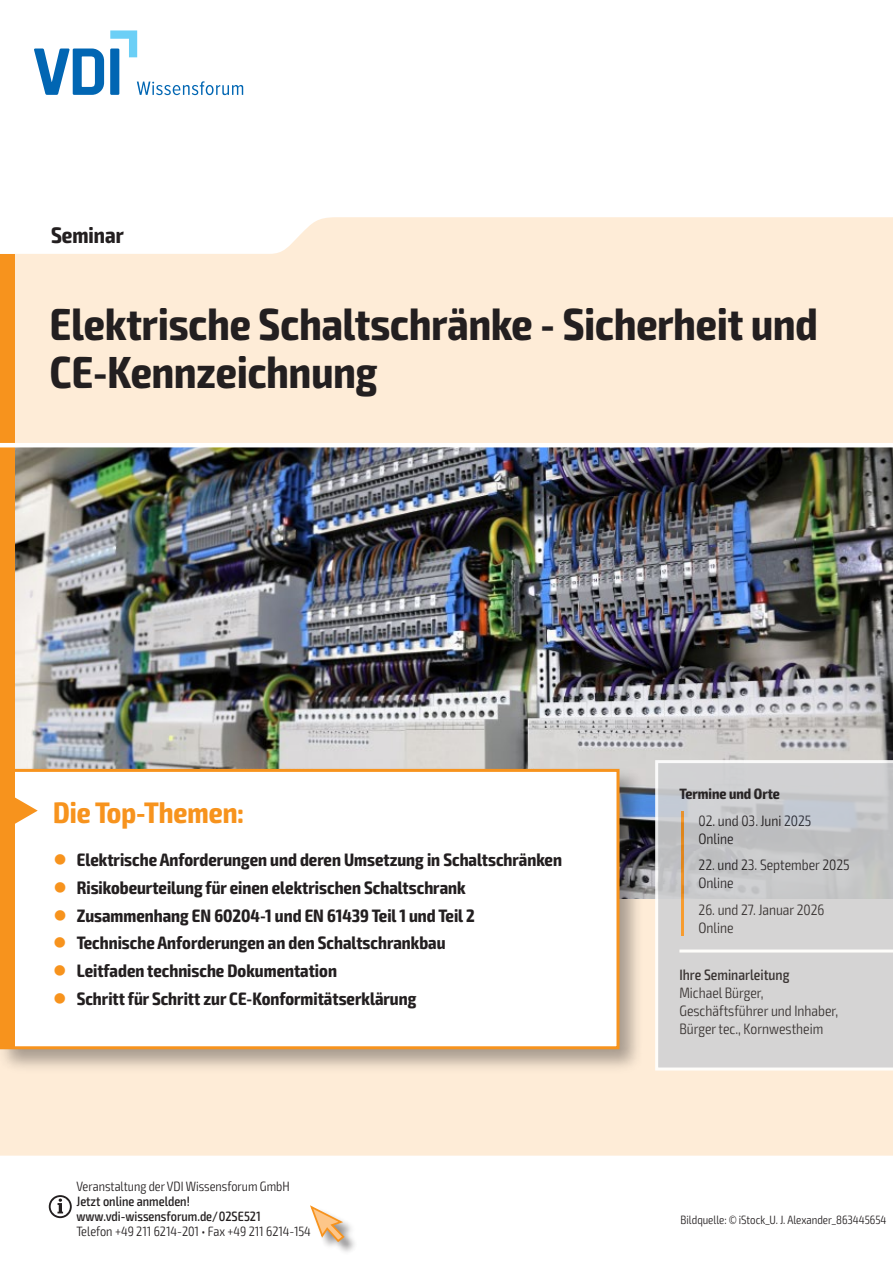
<style>
.page{position:relative;width:893px;height:1263px;background:#fff}
.page>*{position:absolute;margin:0;border:0;box-sizing:border-box;transform-origin:0 0}
.t1{font:700 condensed 45px/48px "Exo 2";color:#231f20}
.t2{font:700 condensed 29.7px "Exo 2";color:#f7931d}
.t3{font:700 condensed 22.5px "Exo 2";color:#231f20}
.t4{font:700 condensed 18px "Exo 2";color:#231f20}
.t5{font:300 condensed 15px/18px "Exo 2";color:#231f20}
.t6{font:500 condensed 15px "Exo 2";color:#231f20}
.t7{font:700 condensed 15px "Exo 2";color:#231f20}
.t8{font:300 condensed 13.5px "Exo 2";color:#231f20}
.t9{font:500 condensed 13.5px/15px "Exo 2";color:#231f20}
.t10{font:300 condensed 12px "Exo 2";color:#231f20}
.s1{color:#f7931d}
</style>
<div class="page">
<div style="left:0;top:217px;width:893px;height:938px;background:#feecd7"></div>
<img style="left:14px;top:447px;width:879px;height:451px">
<div style="left:0;top:765px;width:644px;height:309px;background:#231f20;opacity:.4"></div>
<div style="left:2px;top:770px;width:616px;height:278px;background:#fff"></div>
<div style="left:3px;top:772px;width:11px;height:274px;background:#f7931d"></div>
<div style="left:0;top:769px;width:619px;height:280px;border:3px solid #f7931d"></div>
<svg style="left:14px;top:796px;width:24px;height:29px"></svg>
<div style="left:0;top:254px;width:14px;height:519px;background:#f7931d"></div>
<div style="left:311px;top:1206px;width:47px;height:49px;background:#231f20;opacity:.5"></div>
<svg style="left:310px;top:1205px;width:36px;height:38px"></svg>
<hr style="left:0;top:443px;width:893px;height:4px;background:#fff">
<svg style="left:655px;top:760px;width:238px;height:310px"></svg>
<svg style="left:49px;top:1195px;width:23px;height:23px"></svg>
<svg style="left:34px;top:30px;width:209px;height:65px"></svg>
<p class="t3" style="left:51px;top:221px;width:74px">Seminar</p>
<h1 class="t1" style="left:50px;top:301px;width:769px">Elektrische Schaltschränke - Sicherheit und<br>CE-Kennzeichnung</h1>
<h2 class="t2" style="left:53px;top:794px;width:192px">Die Top-Themen:</h2>
<p class="t4" style="left:53px;top:849px;width:510px"><span class="s1">●</span> Elektrische Anforderungen und deren Umsetzung in Schaltschränken</p>
<p class="t4" style="left:53px;top:877px;width:414px"><span class="s1">●</span> Risikobeurteilung für einen elektrischen Schaltschrank</p>
<p class="t4" style="left:53px;top:904px;width:423px"><span class="s1">●</span> Zusammenhang EN 60204-1 und EN 61439 Teil 1 und Teil 2</p>
<p class="t4" style="left:53px;top:932px;width:394px"><span class="s1">●</span> Technische Anforderungen an den Schaltschrankbau</p>
<p class="t4" style="left:53px;top:960px;width:285px"><span class="s1">●</span> Leitfaden technische Dokumentation</p>
<p class="t4" style="left:53px;top:988px;width:365px"><span class="s1">●</span> Schritt für Schritt zur CE-Konformitätserklärung</p>
<p class="t8" style="left:77px;top:1178px;width:215px">Veranstaltung der VDI Wissensforum GmbH</p>
<p class="t9" style="left:77px;top:1194px;width:186px">Jetzt online anmelden! www.vdi-wissensforum.de/02SE521</p>
<p class="t8" style="left:77px;top:1223px;width:236px">Telefon +49 211 6214-201 • Fax +49 211 6214-154</p>
<p class="t7" style="left:679px;top:785px;width:102px">Termine und Orte</p>
<p class="t5" style="left:699px;top:811px;width:114px">02. und 03. Juni 2025<br>Online</p>
<p class="t5" style="left:699px;top:856px;width:152px">22. und 23. September 2025<br>Online</p>
<p class="t5" style="left:699px;top:900px;width:127px">26. und 27. Januar 2026<br>Online</p>
<p class="t6" style="left:679px;top:965px;width:112px">Ihre Seminarleitung</p>
<p class="t5" style="left:679px;top:984px;width:160px">Michael Bürger,<br>Geschäftsführer und Inhaber,<br>Bürger tec., Kornwestheim</p>
<p class="t10" style="left:681px;top:1212px;width:207px">Bildquelle: © iStock_U. J. Alexander_863445654</p>
</div>
